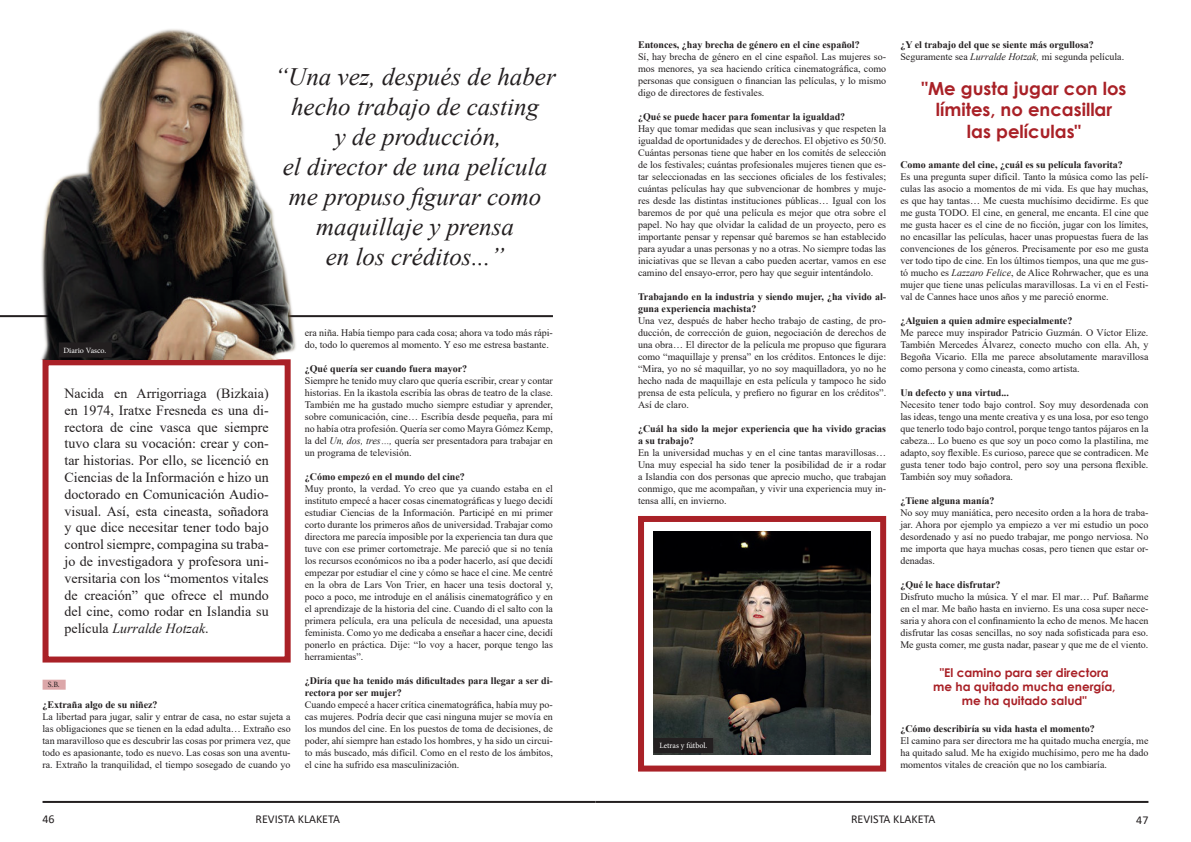
<style>
.page{position:relative;width:1191px;height:842px;background:#fff}
.page>*{position:absolute;margin:0;border:0;box-sizing:border-box;transform-origin:0 0}
.t1{font:italic 25px/30px "Times New Roman";color:#231f20;text-align:center}
.t2{font:700 18px/21.6px "Century Gothic";color:#a92127;text-align:center}
.t3{font:14px/16.8px "Times New Roman";color:#231f20;text-align:justify}
.t4{font:700 12px/14.4px "Century Gothic";color:#a92127;text-align:center}
.t5{font:12px "Calibri";color:#231f20}
.t6{font:10px/12px "Times New Roman";color:#231f20;text-align:justify}
.t7{font:700 10px/12px "Times New Roman";color:#231f20}
.t8{font:8px "Minion Pro";color:#fff}
.t9{font:8px "Minion Pro";color:#231f20}
.s1{font-style:italic}
.s2{font-weight:400}
.s3{font-weight:400;font-style:italic}
</style>
<div class="page">
<hr style="left:43px;top:801px;width:552px;height:2px;background:#231f20">
<hr style="left:595px;top:801px;width:553px;height:2px;background:#231f20">
<hr style="left:0;top:315px;width:553px;height:2px;background:#231f20">
<div style="left:43px;top:359px;width:248px;height:303px;border:6px solid #a92127"></div>
<img style="left:0;top:29px;width:312px;height:330px">
<div style="left:60px;top:343px;width:51px;height:13px;background:#231f20"></div>
<div style="left:59px;top:342px;width:53px;height:15px;border:2px solid #231f20"></div>
<div style="left:638px;top:516px;width:248px;height:255px;border:6px solid #a92127"></div>
<img style="left:653px;top:531px;width:217px;height:223px">
<div style="left:654px;top:739px;width:58px;height:13px;background:#231f20"></div>
<div style="left:653px;top:738px;width:60px;height:15px;border:2px solid #231f20"></div>
<div style="left:43px;top:680px;width:23px;height:10px;background:#dca7a9"></div>
<h1 class="t1" style="left:274px;top:61px;width:283px">“Una vez, después de haber hecho trabajo de casting<br>y de producción,<br>el director de una película me propuso figurar como maquillaje y prensa<br>en los créditos...”</h1>
<p class="t8" style="left:63px;top:345px;width:44px">Diario Vasco.</p>
<p class="t3" style="left:64px;top:384px;width:206px">Nacida en Arrigorriaga (Bizkaia) en 1974, Iratxe Fresneda es una di&shy;rectora de cine vasca que siempre tuvo clara su vocación: crear y con&shy;tar historias. Por ello, se licenció en Ciencias de la Información e hizo un doctorado en Comunicación Audio&shy;visual. Así, esta cineasta, soñadora y que dice necesitar tener todo bajo control siempre, compagina su traba&shy;jo de investigadora y profesora uni&shy;versitaria con los “momentos vitales de creación” que ofrece el mundo del cine, como rodar en Islandia su película <span class="s1">Lurralde Hotzak</span>.</p>
<p class="t9" style="left:48px;top:679px;width:14px">S.B.</p>
<p class="t7" style="left:43px;top:698px;width:117px">¿Extraña algo de su niñez?</p>
<p class="t6" style="left:43px;top:710px;width:250px">La libertad para jugar, salir y entrar de casa, no estar sujeta a las obligaciones que se tienen en la edad adulta… Extraño eso tan maravilloso que es descubrir las cosas por primera vez, que todo es apasionante, todo es nuevo. Las cosas son una aventu&shy;ra. Extraño la tranquilidad, el tiempo sosegado de cuando yo</p>
<p class="t6" style="left:305px;top:326px;width:250px">era niña. Había tiempo para cada cosa; ahora va todo más rápi&shy;do, todo lo queremos al momento. Y eso me estresa bastante.</p>
<p class="t7" style="left:305px;top:362px;width:164px">¿Qué quería ser cuando fuera mayor?</p>
<p class="t6" style="left:305px;top:374px;width:250px">Siempre he tenido muy claro que quería escribir, crear y contar historias. En la ikastola escribía las obras de teatro de la clase.<br>También me ha gustado mucho siempre estudiar y aprender, sobre comunicación, cine… Escribía desde pequeña, para mí no había otra profesión. Quería ser como Mayra Gómez Kemp, la del <span class="s1">Un, dos, tres…,</span> quería ser presentadora para trabajar en un programa de televisión.</p>
<p class="t7" style="left:305px;top:470px;width:161px">¿Cómo empezó en el mundo del cine?</p>
<p class="t6" style="left:305px;top:482px;width:250px">Muy pronto, la verdad. Yo creo que ya cuando estaba en el instituto empecé a hacer cosas cinematográficas y luego decidí estudiar Ciencias de la Información. Participé en mi primer corto durante los primeros años de universidad. Trabajar como directora me parecía imposible por la experiencia tan dura que tuve con ese primer cortometraje. Me pareció que si no tenía los recursos económicos no iba a poder hacerlo, así que decidí empezar por estudiar el cine y cómo se hace el cine. Me centré en la obra de Lars Von Trier, en hacer una tesis doctoral y, poco a poco, me introduje en el análisis cinematográfico y en el aprendizaje de la historia del cine. Cuando di el salto con la primera película, era una película de necesidad, una apuesta feminista. Como yo me dedicaba a enseñar a hacer cine, decidí ponerlo en práctica. Dije: “lo voy a hacer, porque tengo las herramientas”.</p>
<p class="t7" style="left:305px;top:674px;width:250px">¿Diría que ha tenido más dificultades para llegar a ser di&shy;rectora por ser mujer?</p>
<p class="t6" style="left:305px;top:698px;width:250px">Cuando empecé a hacer crítica cinematográfica, había muy po&shy;cas mujeres. Podría decir que casi ninguna mujer se movía en los mundos del cine. En los puestos de toma de decisiones, de poder, ahí siempre han estado los hombres, y ha sido un circui&shy;to más buscado, más difícil. Como en el resto de los ámbitos, el cine ha sufrido esa masculinización.</p>
<p class="t7" style="left:638px;top:38px;width:223px">Entonces, ¿hay brecha de género en el cine español?</p>
<p class="t6" style="left:638px;top:50px;width:250px">Sí, hay brecha de género en el cine español. Las mujeres so&shy;mos menores, ya sea haciendo crítica cinematográfica, como personas que consiguen o financian las películas, y lo mismo digo de directores de festivales.</p>
<p class="t7" style="left:638px;top:110px;width:209px">¿Qué se puede hacer para fomentar la igualdad?</p>
<p class="t6" style="left:638px;top:122px;width:250px">Hay que tomar medidas que sean inclusivas y que respeten la igualdad de oportunidades y de derechos. El objetivo es 50/50.<br>Cuántas personas tiene que haber en los comités de selección de los festivales; cuántas profesionales mujeres tienen que es&shy;tar seleccionadas en las secciones oficiales de los festivales; cuántas películas hay que subvencionar de hombres y muje&shy;res desde las distintas instituciones públicas… Igual con los baremos de por qué una película es mejor que otra sobre el papel. No hay que olvidar la calidad de un proyecto, pero es importante pensar y repensar qué baremos se han establecido para ayudar a unas personas y no a otras. No siempre todas las iniciativas que se llevan a cabo pueden acertar, vamos en ese camino del ensayo-error, pero hay que seguir intentándolo.</p>
<p class="t7" style="left:638px;top:290px;width:250px">Trabajando en la industria y siendo mujer, ¿ha vivido al&shy;guna experiencia machista?</p>
<p class="t6" style="left:638px;top:314px;width:250px">Una vez, después de haber hecho trabajo de casting, de pro&shy;ducción, de corrección de guion, negociación de derechos de una obra… El director de la película me propuso que figurara como “maquillaje y prensa” en los créditos. Entonces le dije: “Mira, yo no sé maquillar, yo no soy maquilladora, yo no he hecho nada de maquillaje en esta película y tampoco he sido prensa de esta película, y prefiero no figurar en los créditos”.<br>Así de claro.</p>
<p class="t7" style="left:638px;top:422px;width:250px">¿Cuál ha sido la mejor experiencia que ha vivido gracias a su trabajo?</p>
<p class="t6" style="left:638px;top:446px;width:250px">En la universidad muchas y en el cine tantas maravillosas… Una muy especial ha sido tener la posibilidad de ir a rodar a Islandia con dos personas que aprecio mucho, que trabajan conmigo, que me acompañan, y vivir una experiencia muy in&shy;tensa allí, en invierno.</p>
<p class="t8" style="left:659px;top:740px;width:49px">Letras y fútbol.</p>
<p class="t7" style="left:900px;top:38px;width:225px">¿Y el trabajo del que se siente más orgullosa?<br><span class="s2">Seguramente sea</span> <span class="s3">Lurralde Hotzak,</span> <span class="s2">mi segunda película.</span></p>
<h2 class="t2" style="left:921px;top:76px;width:206px">"Me gusta jugar con los límites, no encasillar las películas"</h2>
<p class="t7" style="left:900px;top:158px;width:224px">Como amante del cine, ¿cuál es su película favorita?</p>
<p class="t6" style="left:900px;top:170px;width:250px">Es una pregunta super difícil. Tanto la música como las pelí&shy;culas las asocio a momentos de mi vida. Es que hay muchas, es que hay tantas… Me cuesta muchísimo decidirme. Es que me gusta TODO. El cine, en general, me encanta. El cine que me gusta hacer es el cine de no ficción, jugar con los límites, no encasillar las películas, hacer unas propuestas fuera de las convenciones de los géneros. Precisamente por eso me gusta ver todo tipo de cine. En los últimos tiempos, una que me gus&shy;tó mucho es <span class="s1">Lazzaro Felice</span>, de Alice Rohrwacher, que es una mujer que tiene unas películas maravillosas. La vi en el Festi&shy;val de Cannes hace unos años y me pareció enorme.</p>
<p class="t7" style="left:900px;top:314px;width:174px">¿Alguien a quien admire especialmente?</p>
<p class="t6" style="left:900px;top:326px;width:250px">Me parece muy inspirador Patricio Guzmán. O Víctor Elize.<br>También Mercedes Álvarez, conecto mucho con ella. Ah, y Begoña Vicario. Ella me parece absolutamente maravillosa como persona y como cineasta, como artista.</p>
<p class="t7" style="left:900px;top:386px;width:110px">Un defecto y una virtud...</p>
<p class="t6" style="left:900px;top:398px;width:250px">Necesito tener todo bajo control. Soy muy desordenada con las ideas, tengo una mente creativa y es una losa, por eso tengo que tenerlo todo bajo control, porque tengo tantos pájaros en la cabeza... Lo bueno es que soy un poco como la plastilina, me adapto, soy flexible. Es curioso, parece que se contradicen. Me gusta tener todo bajo control, pero soy una persona flexible.<br>También soy muy soñadora.</p>
<p class="t7" style="left:900px;top:494px;width:96px">¿Tiene alguna manía?</p>
<p class="t6" style="left:900px;top:506px;width:250px">No soy muy maniática, pero necesito orden a la hora de traba&shy;jar. Ahora por ejemplo ya empiezo a ver mi estudio un poco desordenado y así no puedo trabajar, me pongo nerviosa. No me importa que haya muchas cosas, pero tienen que estar or&shy;denadas.</p>
<p class="t7" style="left:900px;top:578px;width:102px">¿Qué le hace disfrutar?</p>
<p class="t6" style="left:900px;top:590px;width:250px">Disfruto mucho la música. Y el mar. El mar… Puf. Bañarme en el mar. Me baño hasta en invierno. Es una cosa super nece&shy;saria y ahora con el confinamiento la echo de menos. Me hacen disfrutar las cosas sencillas, no soy nada sofisticada para eso.<br>Me gusta comer, me gusta nadar, pasear y que me de el viento.</p>
<p class="t4" style="left:933px;top:664px;width:184px">"El camino para ser directora me ha quitado mucha energía, me ha quitado salud"</p>
<p class="t7" style="left:900px;top:722px;width:196px">¿Cómo describiría su vida hasta el momento?</p>
<p class="t6" style="left:900px;top:734px;width:250px">El camino para ser directora me ha quitado mucha energía, me ha quitado salud. Me ha exigido muchísimo, pero me ha dado momentos vitales de creación que no los cambiaría.</p>
<p class="t5" style="left:43px;top:811px;width:14px">46</p>
<p class="t5" style="left:255px;top:810px;width:86px">REVISTA KLAKETA</p>
<p class="t5" style="left:851px;top:810px;width:86px">REVISTA KLAKETA</p>
<p class="t5" style="left:1136px;top:811px;width:14px">47</p>
</div>
